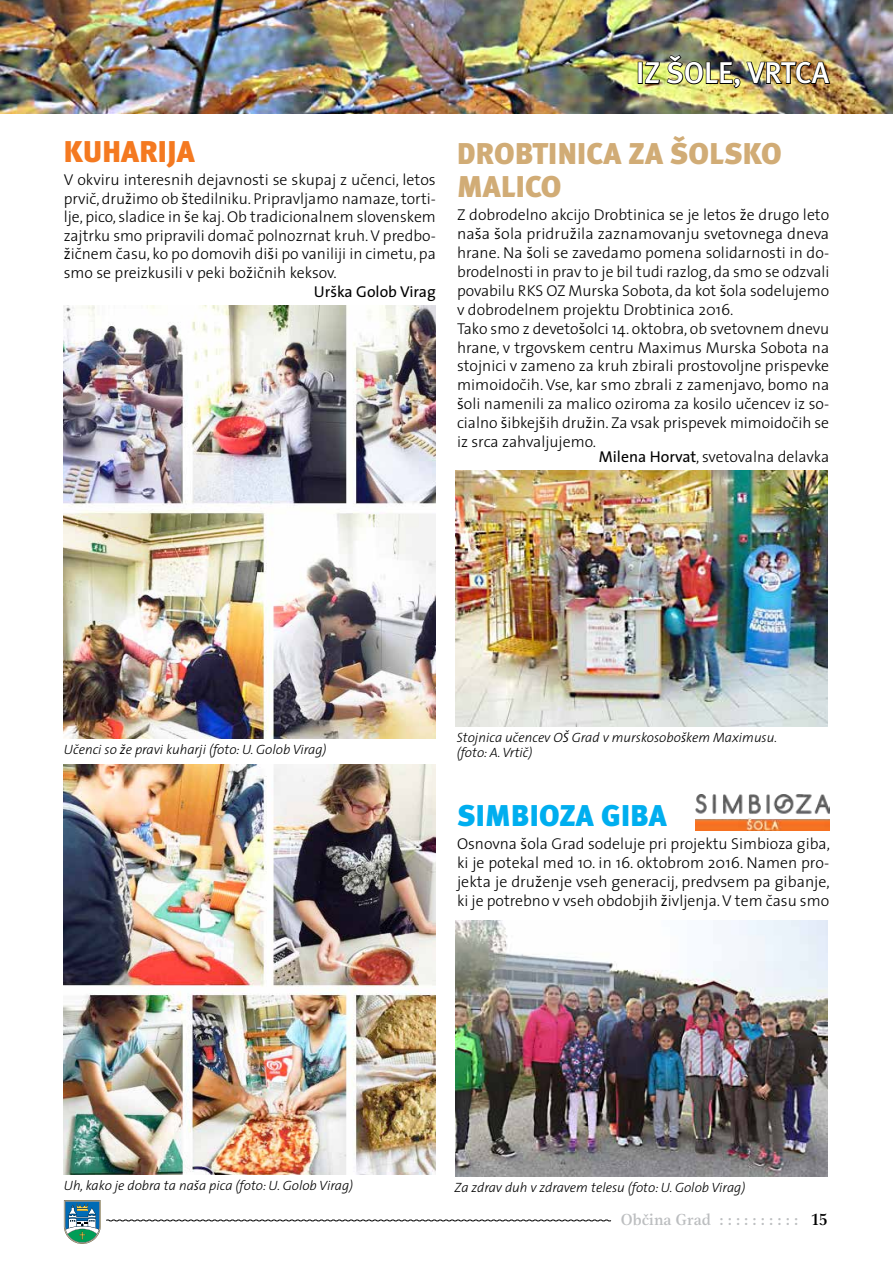
<style>
.page{position:relative;width:893px;height:1263px;background:#fff}
.page>*{position:absolute;margin:0;border:0;box-sizing:border-box;transform-origin:0 0}
.t1{font:30px/33px "Meta Black CELF";letter-spacing:.01em;color:#d1ac76}
.t2{font:30px "Meta Black CELF";letter-spacing:.01em;color:#00aeef}
.t3{font:30px "Meta Medium CE";color:#fff}
.t4{font:30px "Meta Black CELF";letter-spacing:.01em;color:#f47920}
.t5{font:500 16.5px "Gamma Itc TEE";color:#bcbec0}
.t6{font:300 15.75px/18.9px "The Sans OT";color:#000;text-align:justify}
.t7{font:15.75px "The Sans OT";color:#000}
.t8{font:italic 300 13.5px/15px "The Sans OT";color:#000}
.s1{font-weight:400}
.s2{color:#000}
</style>
<div class="page">
<svg style="left:64px;top:1200px;width:547px;height:44px"></svg>
<img style="left:0;top:0;width:893px;height:114px">
<div style="left:638px;top:62px;width:5px;height:22px;border:2px solid #000"></div>
<img style="left:644px;top:54px;width:187px;height:39px">
<img style="left:456px;top:470px;width:372px;height:257px">
<img style="left:456px;top:920px;width:372px;height:257px">
<img style="left:64px;top:305px;width:372px;height:433px">
<img style="left:64px;top:764px;width:372px;height:410px">
<img style="left:696px;top:794px;width:134px;height:36px">
<h1 class="t4" style="left:64px;top:133px;width:132px">KUHARIJA</h1>
<p class="t6" style="left:64px;top:170px;width:374px">V okviru interesnih dejavnosti se skupaj z učenci, letos prvič, družimo ob štedilniku. Pripravljamo namaze, torti&shy;lje, pico, sladice in še kaj. Ob tradicionalnem slovenskem zajtrku smo pripravili domač polnozrnat kruh. V predbo&shy;žičnem času, ko po domovih diši po vaniliji in cimetu, pa smo se preizkusili v peki božičnih keksov.</p>
<p class="t7" style="left:314px;top:279px;width:123px">Urška Golob Virag</p>
<h1 class="t3" style="left:636px;top:54px;width:195px">IZ ŠOLE, VRTCA</h1>
<h1 class="t1" style="left:457px;top:137px;width:326px">DROBTINICA ZA ŠOLSKO<br>MALICO</h1>
<p class="t6" style="left:457px;top:205px;width:374px;text-align:left">Z dobrodelno akcijo Drobtinica se je letos že drugo leto naša šola pridružila zaznamovanju svetovnega dneva hrane. Na šoli se zavedamo pomena solidarnosti in do&shy;brodelnosti in prav to je bil tudi razlog, da smo se odzvali povabilu RKS OZ Murska Sobota, da kot šola sodelujemo v dobrodelnem projektu Drobtinica 2016.<br>Tako smo z devetošolci 14. oktobra, ob svetovnem dnevu hrane, v trgovskem centru Maximus Murska Sobota na stojnici v zameno za kruh zbirali prostovoljne prispevke mimoidočih. Vse, kar smo zbrali z zamenjavo, bomo na šoli namenili za malico oziroma za kosilo učencev iz so&shy;cialno šibkejših družin. Za vsak prispevek mimoidočih se iz srca zahvaljujemo.</p>
<p class="t6" style="left:599px;top:447px;width:232px"><span class="s1">Milena Horvat</span>, svetovalna delavka</p>
<p class="t8" style="left:64px;top:742px;width:264px">Učenci so že pravi kuharji (foto: U. Golob Virag)</p>
<p class="t8" style="left:457px;top:729px;width:322px">Stojnica učencev OŠ Grad v murskosoboškem Maximusu. (foto: A. Vrtič)</p>
<h1 class="t2" style="left:457px;top:797px;width:211px">SIMBIOZA GIBA</h1>
<p class="t6" style="left:457px;top:834px;width:374px">Osnovna šola Grad sodeluje pri projektu Simbioza giba, ki je potekal med 10. in 16. oktobrom 2016. Namen pro&shy;jekta je druženje vseh generacij, predvsem pa gibanje, ki je potrebno v vseh obdobjih življenja. V tem času smo</p>
<p class="t8" style="left:64px;top:1178px;width:291px">Uh, kako je dobra ta naša pica (foto: U. Golob Virag)</p>
<p class="t8" style="left:455px;top:1179px;width:292px">Za zdrav duh v zdravem telesu (foto: U. Golob Virag)</p>
<p class="t5" style="left:621px;top:1209px;width:208px">Občina Grad : : : : : : : : : : <span class="s2">15</span></p>
</div>
